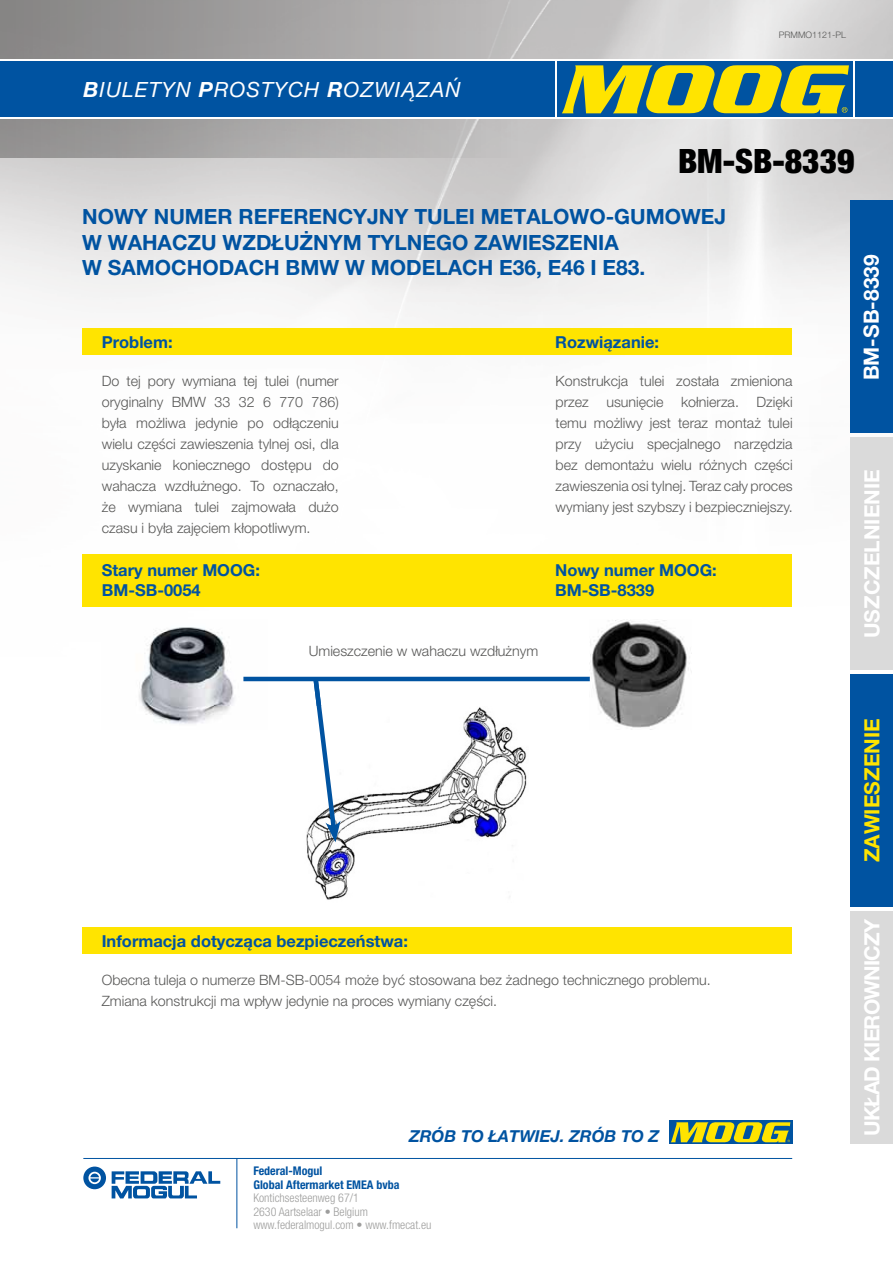
<style>
.page{position:relative;width:893px;height:1263px;background:#fff}
.page>*{position:absolute;margin:0;border:0;box-sizing:border-box;transform-origin:0 0}
.t1{font:900 condensed 33.6px "Helvetica Neue LT Pro";color:#000}
.t2{font:700 21px/25.5px "Helvetica Neue LT Pro";color:#0053a1}
.t3{font:italic 21px "Helvetica Neue LT Pro";letter-spacing:.05em;color:#fff}
.t4{font:700 21px "Helvetica Neue LT Pro";color:#fff}
.t5{font:700 21px "Helvetica Neue LT Pro";letter-spacing:-.04em;color:#fff}
.t6{font:700 21px "Helvetica Neue LT Pro";color:#ffe400}
.t7{font:700 16.5px/19.8px "Helvetica Neue LT Pro";color:#0053a1}
.t8{font:italic 700 16.5px "Helvetica Neue LT Pro";color:#0053a1}
.t9{font:300 14.25px/21px "Helvetica Neue LT Pro";color:#575756;text-align:justify}
.t10{font:300 condensed 12px/13.5px "Helvetica Neue LT Pro";color:#9d9d9c}
.t11{font:700 condensed 12px/13.5px "Helvetica Neue LT Pro";color:#0053a1}
.t12{font:300 9px "Helvetica Neue LT Pro";color:#575756}
.s1{font-weight:700}
</style>
<div class="page">
<img style="left:0;top:0;width:893px;height:1229px">
<div style="left:0;top:0;width:524px;height:157px;background:linear-gradient(to right,#888786,#c1c0c0)"></div>
<img style="left:102px;top:619px;width:165px;height:110px">
<img style="left:590px;top:619px;width:101px;height:110px">
<hr style="left:243px;top:677px;width:347px;height:4px;background:#0053a1">
<img style="left:302px;top:706px;width:226px;height:196px">
<svg style="left:311px;top:675px;width:29px;height:167px"></svg>
<div style="left:0;top:60px;width:893px;height:58px;background:#0053a1"></div>
<hr style="left:0;top:60px;width:893px;height:1px;background:#fff">
<hr style="left:0;top:117px;width:893px;height:2px;background:#fff">
<div style="left:555px;top:60px;width:300px;height:59px;background:#fff"></div>
<div style="left:557px;top:61px;width:296px;height:56px;background:#0053a1"></div>
<svg style="left:562px;top:65px;width:287px;height:48px"></svg>
<hr style="left:83px;top:1158px;width:709px;height:1px;background:#0053a1">
<svg style="left:112px;top:1171px;width:108px;height:27px"></svg>
<svg style="left:83px;top:1166px;width:23px;height:23px"></svg>
<hr style="left:236px;top:1158px;width:1px;height:70px;background:#0053a1">
<svg style="left:669px;top:1121px;width:123px;height:23px"></svg>
<svg style="left:671px;top:1122px;width:119px;height:20px;background:#aab335"></svg>
<div style="left:851px;top:200px;width:42px;height:232px;background:#0053a1"></div>
<div style="left:851px;top:437px;width:42px;height:233px;background:#dadada"></div>
<div style="left:851px;top:674px;width:42px;height:233px;background:#0053a1"></div>
<div style="left:851px;top:911px;width:42px;height:233px;background:#dadada"></div>
<div style="left:82px;top:328px;width:709px;height:27px;background:#ffe400"></div>
<div style="left:82px;top:927px;width:709px;height:27px;background:#ffe400"></div>
<div style="left:82px;top:554px;width:709px;height:52px;background:#ffe400"></div>
<h2 class="t3" style="left:83px;top:77px;width:379px"><span class="s1">B</span>IULETYN <span class="s1">P</span>ROSTYCH <span class="s1">R</span>OZWIĄZAŃ</h2>
<p class="t12" style="left:779px;top:30px;width:69px">PRMMO1121-PL</p>
<h1 class="t1" style="left:678px;top:141px;width:178px">BM-SB-8339</h1>
<h2 class="t2" style="left:82px;top:204px;width:646px">NOWY NUMER REFERENCYJNY TULEI METALOWO-GUMOWEJ<br>W WAHACZU WZDŁUŻNYM TYLNEGO ZAWIESZENIA<br>W SAMOCHODACH BMW W MODELACH E36, E46 I E83.</h2>
<p class="t7" style="left:102px;top:332px;width:72px">Problem:</p>
<p class="t7" style="left:555px;top:332px;width:105px">Rozwiązanie:</p>
<p class="t9" style="left:102px;top:370px;width:239px">Do tej pory wymiana tej tulei (numer oryginalny BMW 33 32 6 770 786) była możliwa jedynie po odłączeniu wielu części zawieszenia tylnej osi, dla uzyskanie koniecznego dostępu do wahacza wzdłużnego. To oznaczało, że wymiana tulei zajmowała dużo czasu i była zajęciem kłopotliwym.</p>
<p class="t9" style="left:556px;top:370px;width:238px">Konstrukcja tulei została zmieniona przez usunięcie kołnierza. Dzięki temu możliwy jest teraz montaż tulei przy użyciu specjalnego narzędzia bez demontażu wielu różnych części zawieszenia osi tylnej. Teraz cały proces wymiany jest szybszy i bezpieczniejszy.</p>
<p class="t7" style="left:102px;top:560px;width:160px">Stary numer MOOG:<br>BM-SB-0054</p>
<p class="t7" style="left:555px;top:560px;width:163px">Nowy numer MOOG:<br>BM-SB-8339</p>
<p class="t9" style="left:309px;top:640px;width:231px">Umieszczenie w wahaczu wzdłużnym</p>
<h2 class="t4" style="left:858px;top:380px;width:128px;rotate:-90deg">BM-SB-8339</h2>
<h2 class="t4" style="left:859px;top:638px;width:170px;rotate:-90deg">USZCZELNIENIE</h2>
<p class="t7" style="left:102px;top:931px;width:308px">Informacja dotycząca bezpieczeństwa:</p>
<p class="t9" style="left:102px;top:969px;width:611px">Obecna tuleja o numerze BM-SB-0054 może być stosowana bez żadnego technicznego problemu.<br>Zmiana konstrukcji ma wpływ jedynie na proces wymiany części.</p>
<p class="t8" style="left:409px;top:1125px;width:252px">ZRÓB TO ŁATWIEJ. ZRÓB TO Z</p>
<p class="t11" style="left:253px;top:1164px;width:148px">Federal-Mogul<br>Global Aftermarket EMEA bvba</p>
<p class="t10" style="left:253px;top:1191px;width:180px">Kontichsesteenweg 67/1<br>2630 Aartselaar • Belgium www.federalmogul.com • www.fmecat.eu</p>
<h2 class="t6" style="left:859px;top:862px;width:145px;rotate:-90deg">ZAWIESZENIE</h2>
<h2 class="t5" style="left:859px;top:1136px;width:219px;rotate:-90deg">UKŁAD KIEROWNICZY</h2>
</div>
